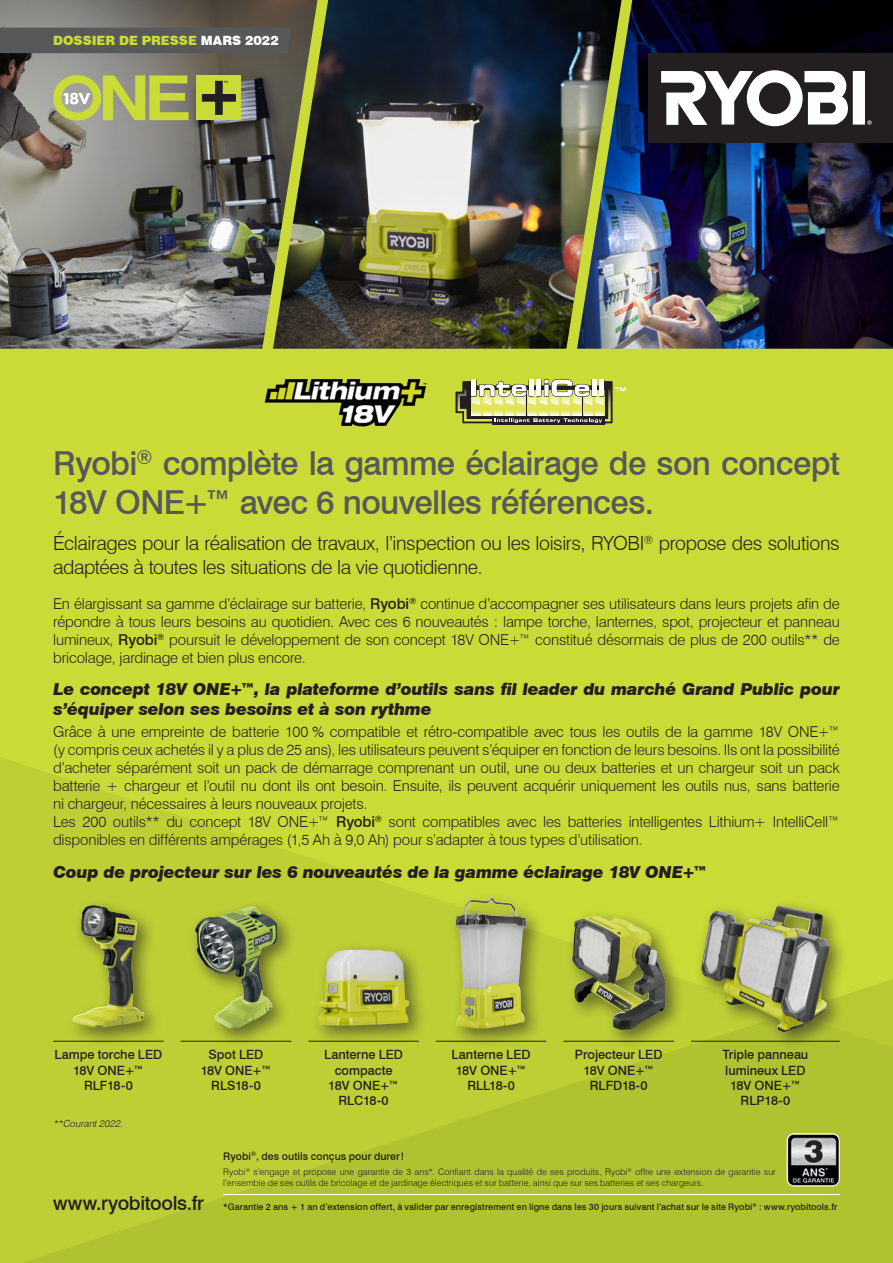
<style>
.page{position:relative;width:893px;height:1263px;background:#cadb37}
.page>*{position:absolute;margin:0;border:0;box-sizing:border-box;transform-origin:0 0}
.t1{font:500 33px/39.6px "Swiss 721 BT";letter-spacing:-.02em;color:#57585a}
.t2{font:300 19.5px/23.4px "Swiss 721 BT";letter-spacing:-.02em;color:#231f20}
.t3{font:500 19.5px "Swiss 721 BT";letter-spacing:-.015em;color:#231f20}
.t4{font:italic 900 16.5px/19.8px "Swiss 721 BT";letter-spacing:-.015em;color:#231f20}
.t5{font:300 15px/18px "Swiss 721 BT";letter-spacing:-.01em;color:#231f20;text-align:justify}
.t6{font:500 12.75px "Swiss 721 BT";color:#231f20}
.t7{font:900 12.75px "Swiss 721 BT";color:#cadb37}
.t8{font:500 10.5px "Swiss 721 BT";letter-spacing:.005em;color:#231f20}
.t9{font:italic 300 9.75px "Swiss 721 BT";color:#231f20}
.t10{font:300 9px/10.8px "Swiss 721 BT";letter-spacing:.01em;color:#231f20}
.t11{font:500 9px "Swiss 721 BT";letter-spacing:.01em;color:#231f20}
.s1{color:#fff}
.s2{font-weight:500}
</style>
<div class="page">
<svg style="left:0;top:757px;width:565px;height:506px;fill:#becf35"></svg>
<svg style="left:21px;top:979px;width:872px;height:284px;fill:#b1c231"></svg>
<svg style="left:849px;top:979px;width:44px;height:68px;background:#baca32"></svg>
<img style="left:0;top:0;width:273px;height:349px">
<img style="left:273px;top:0;width:304px;height:349px">
<img style="left:577px;top:0;width:316px;height:349px">
<hr style="left:53px;top:1041px;width:111px;height:1px;background:#231f20">
<hr style="left:181px;top:1041px;width:110px;height:1px;background:#231f20">
<hr style="left:308px;top:1041px;width:111px;height:1px;background:#231f20">
<hr style="left:436px;top:1041px;width:110px;height:1px;background:#231f20">
<hr style="left:563px;top:1041px;width:111px;height:1px;background:#231f20">
<hr style="left:691px;top:1041px;width:149px;height:1px;background:#231f20">
<div style="left:65px;top:898px;width:99px;height:150px;background:#231f20;opacity:.6"></div>
<img style="left:72px;top:905px;width:72px;height:123px">
<div style="left:187px;top:899px;width:110px;height:149px;background:#231f20;opacity:.6"></div>
<img style="left:195px;top:906px;width:77px;height:123px">
<div style="left:311px;top:942px;width:117px;height:104px;background:#231f20;opacity:.6"></div>
<img style="left:318px;top:950px;width:91px;height:75px">
<div style="left:448px;top:891px;width:98px;height:158px;background:#231f20;opacity:.6"></div>
<img style="left:456px;top:898px;width:70px;height:131px">
<div style="left:565px;top:908px;width:120px;height:141px;background:#231f20;opacity:.6"></div>
<img style="left:572px;top:916px;width:93px;height:114px">
<div style="left:694px;top:898px;width:155px;height:153px;background:#231f20;opacity:.6"></div>
<img style="left:701px;top:905px;width:129px;height:127px">
<svg style="left:455px;top:379px;width:171px;height:46px"></svg>
<img style="left:264px;top:379px;width:162px;height:47px">
<hr style="left:223px;top:1194px;width:617px;height:1px;background:#fff">
<img style="left:787px;top:1133px;width:53px;height:53px">
<div style="left:787px;top:1133px;width:53px;height:53px;border:1px solid #fff;border-radius:7px"></div>
<div style="left:0;top:28px;width:291px;height:25px;background:#57585a"></div>
<div style="left:648px;top:53px;width:245px;height:89px;background:#231f20"></div>
<svg style="left:661px;top:70px;width:211px;height:56px"></svg>
<svg style="left:53px;top:75px;width:136px;height:46px"></svg>
<div style="left:197px;top:75px;width:44px;height:45px;background:#cadb37"></div>
<svg style="left:202px;top:81px;width:34px;height:34px"></svg>
<p class="t7" style="left:53px;top:33px;width:227px">DOSSIER DE PRESSE <span class="s1">MARS 2022</span></p>
<p class="t1" style="left:53px;top:443px;width:788px">Ryobi<sup>®</sup> complète la gamme éclairage de son concept<br>18V ONE+™ avec 6 nouvelles références.</p>
<p class="t2" style="left:53px;top:531px;width:788px">Éclairages pour la réalisation de travaux, l’inspection ou les loisirs, RYOBI<sup>®</sup> propose des solutions adaptées à toutes les situations de la vie quotidienne.</p>
<p class="t5" style="left:53px;top:594px;width:788px">En élargissant sa gamme d’éclairage sur batterie, <span class="s2">Ryobi</span><sup>®</sup> continue d’accompagner ses utilisateurs dans leurs projets afin de répondre à tous leurs besoins au quotidien. Avec ces 6 nouveautés : lampe torche, lanternes, spot, projecteur et panneau lumineux, <span class="s2">Ryobi</span><sup>®</sup> poursuit le développement de son concept 18V ONE+™ constitué désormais de plus de 200 outils** de bricolage, jardinage et bien plus encore.</p>
<p class="t4" style="left:53px;top:679px;width:788px">Le concept 18V ONE+™, la plateforme d’outils sans fil leader du marché Grand Public pour s’équiper selon ses besoins et à son rythme</p>
<p class="t5" style="left:53px;top:723px;width:788px">Grâce à une empreinte de batterie 100 % compatible et rétro-compatible avec tous les outils de la gamme 18V ONE+™ (y compris ceux achetés il y a plus de 25 ans), les utilisateurs peuvent s’équiper en fonction de leurs besoins. Ils ont la possibilité d’acheter séparément soit un pack de démarrage comprenant un outil, une ou deux batteries et un chargeur soit un pack batterie + chargeur et l’outil nu dont ils ont besoin. Ensuite, ils peuvent acquérir uniquement les outils nus, sans batterie ni chargeur, nécessaires à leurs nouveaux projets.</p>
<p class="t5" style="left:53px;top:813px;width:788px">Les 200 outils** du concept 18V ONE+™ <span class="s2">Ryobi</span><sup>®</sup> sont compatibles avec les batteries intelligentes Lithium+ IntelliCell™ disponibles en différents ampérages (1,5 Ah à 9,0 Ah) pour s’adapter à tous types d’utilisation.</p>
<p class="t4" style="left:53px;top:862px;width:655px">Coup de projecteur sur les 6 nouveautés de la gamme éclairage 18V ONE+™</p>
<p class="t6" style="left:54px;top:1047px;width:109px">Lampe torche LED</p>
<p class="t6" style="left:73px;top:1062px;width:72px">18V ONE+™</p>
<p class="t6" style="left:84px;top:1078px;width:50px">RLF18-0</p>
<p class="t9" style="left:53px;top:1117px;width:73px">**Courant2022.</p>
<p class="t6" style="left:209px;top:1047px;width:56px">Spot LED</p>
<p class="t6" style="left:201px;top:1062px;width:72px">18V ONE+™</p>
<p class="t6" style="left:211px;top:1078px;width:51px">RLS18-0</p>
<p class="t6" style="left:324px;top:1047px;width:81px">Lanterne LED</p>
<p class="t6" style="left:335px;top:1062px;width:59px">compacte</p>
<p class="t6" style="left:328px;top:1078px;width:72px">18V ONE+™</p>
<p class="t6" style="left:338px;top:1093px;width:52px">RLC18-0</p>
<p class="t6" style="left:452px;top:1047px;width:81px">Lanterne LED</p>
<p class="t6" style="left:456px;top:1062px;width:72px">18V ONE+™</p>
<p class="t6" style="left:467px;top:1078px;width:49px">RLL18-0</p>
<p class="t6" style="left:575px;top:1047px;width:89px">Projecteur LED</p>
<p class="t6" style="left:583px;top:1062px;width:72px">18V ONE+™</p>
<p class="t6" style="left:590px;top:1078px;width:59px">RLFD18-0</p>
<p class="t6" style="left:722px;top:1047px;width:87px">Triple panneau</p>
<p class="t6" style="left:725px;top:1062px;width:82px">lumineux LED</p>
<p class="t6" style="left:730px;top:1078px;width:72px">18V ONE+™</p>
<p class="t6" style="left:741px;top:1093px;width:51px">RLP18-0</p>
<p class="t3" style="left:53px;top:1191px;width:152px">www.ryobitools.fr</p>
<p class="t8" style="left:223px;top:1150px;width:183px">Ryobi<sup>®</sup>, des outils conçus pour durer!</p>
<p class="t10" style="left:223px;top:1166px;width:554px">Ryobi<sup>®</sup> s’engage et propose une garantie de 3 ans*. Confiant dans la qualité de ses produits, Ryobi<sup>®</sup> offre une extension de garantie sur l’ensemble de ses outils de bricolage et de jardinage électriques et sur batterie, ainsi que sur ses batteries et ses chargeurs.</p>
<p class="t11" style="left:223px;top:1201px;width:616px">*Garantie 2 ans + 1 an d’extension offert, à valider par enregistrement en ligne dans les 30 jours suivant l’achat sur le site Ryobi<sup>®</sup> : www.ryobitools.fr</p>
</div>
